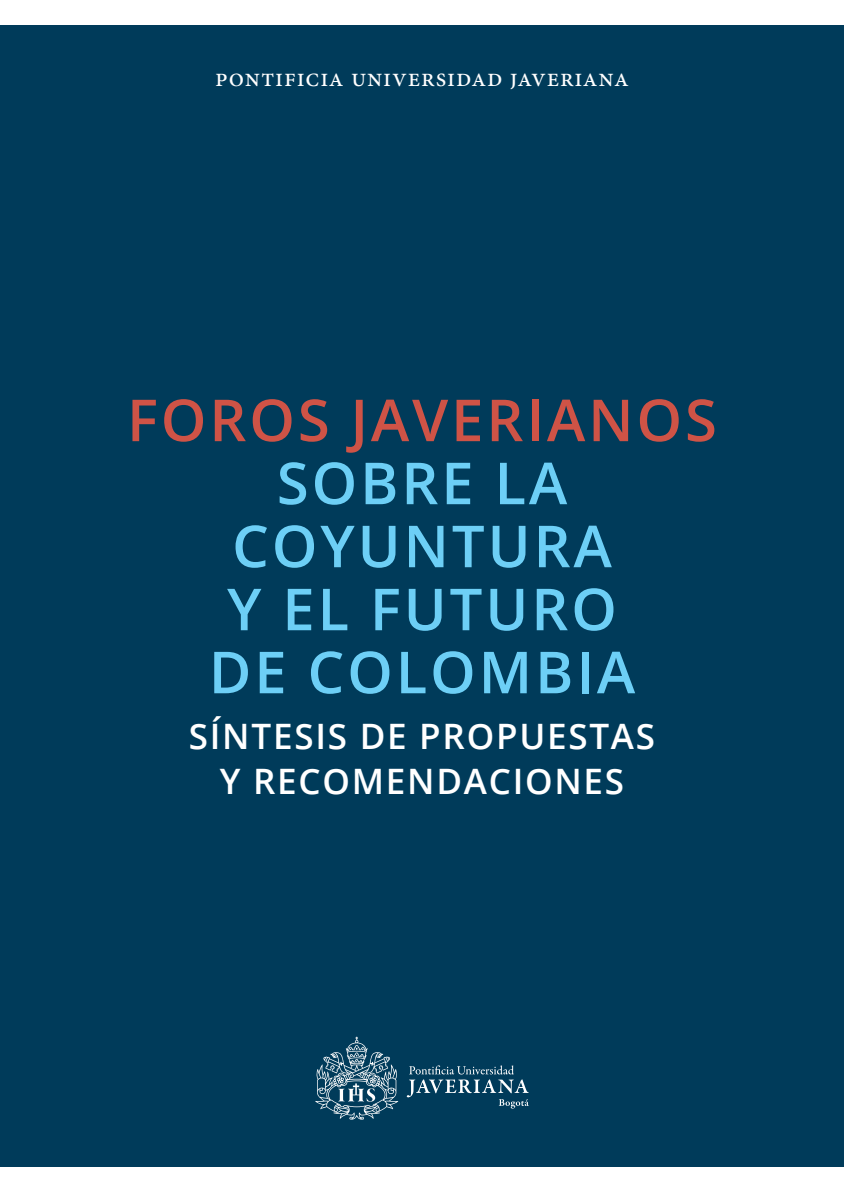
<style>
.page{position:relative;width:844px;height:1191px;background:#fff}
.page>*{position:absolute;margin:0;border:0;box-sizing:border-box;transform-origin:0 0}
.t1{font:600 57.93px/63px "Open Sans";letter-spacing:.05em;color:#6dcff6;text-align:center}
.t2{font:600 57.93px "Open Sans";letter-spacing:.05em;color:#cf5346}
.t3{font:600 35px/45.5px "Open Sans";letter-spacing:.05em;color:#fff;text-align:center}
.t4{font:26.25px "Minion Pro";letter-spacing:.03em;color:#fff}
</style>
<div class="page">
<div style="left:0;top:25px;width:843px;height:1141px;background:#003b5a"></div>
<svg style="left:315px;top:1036px;width:213px;height:83px"></svg>
<p class="t4" style="left:215px;top:60px;width:415px">pontificia universidad javeriana</p>
<h1 class="t2" style="left:127px;top:380px;width:591px">FOROS JAVERIANOS</h1>
<h1 class="t1" style="left:209px;top:450px;width:428px">SOBRE LA<br>COYUNTURA<br>Y EL FUTURO<br>DE COLOMBIA</h1>
<p class="t3" style="left:189px;top:712px;width:467px">SÍNTESIS DE PROPUESTAS<br>Y RECOMENDACIONES</p>
</div>
